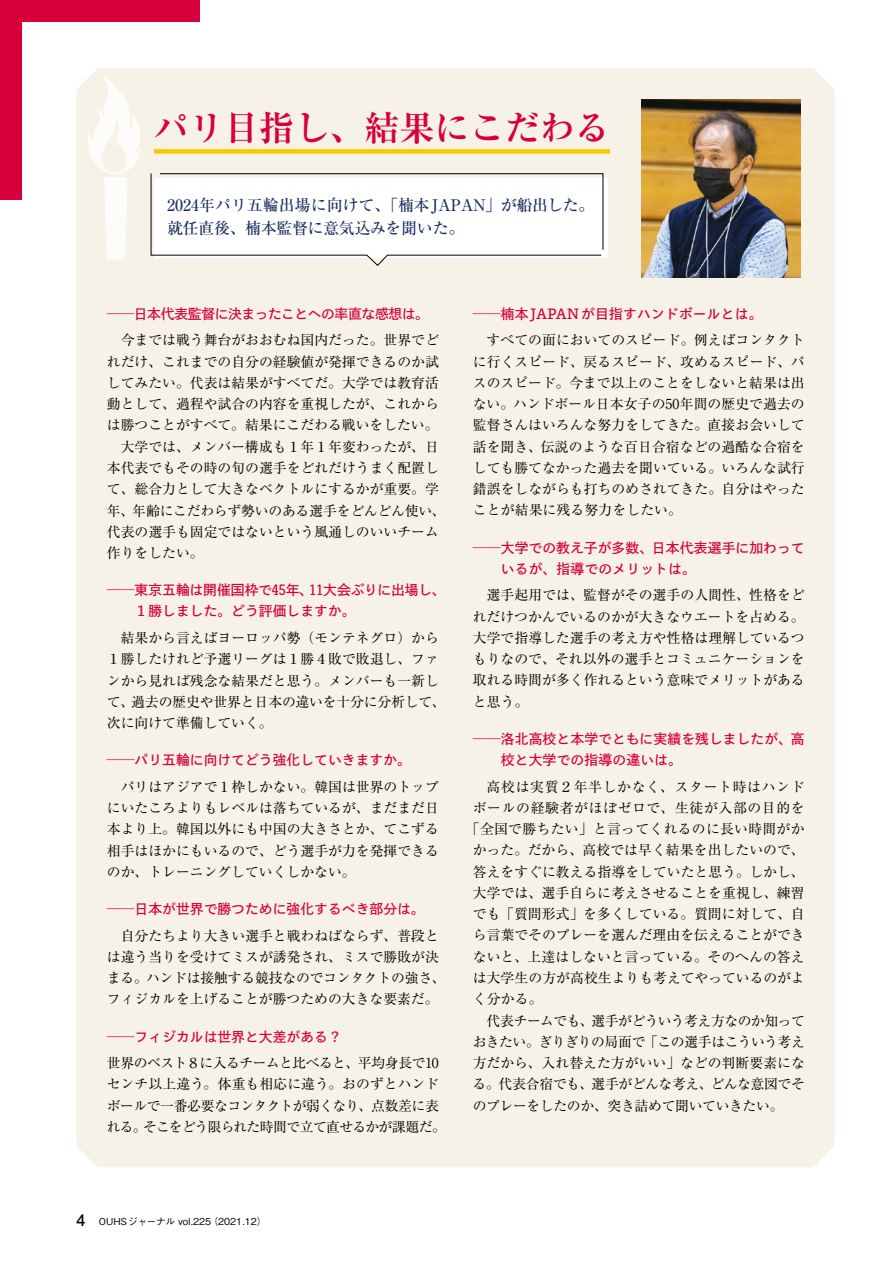
<style>
.page{position:relative;width:893px;height:1263px;background:#fff}
.page>*{position:absolute;margin:0;border:0;box-sizing:border-box;transform-origin:0 0}
.t1{font:700 35.1px "Ryumin Pr 6 N";color:#d7003a}
.t2{font:500 15.9px/23.4px "Ryumin Pr 6 N";letter-spacing:-.015em;color:#192d61}
.t3{font:700 15.9px "Futo Go B101 Pr 6 N";color:#000}
.t4{font:13.8px/21.3px "Ryumin Pr 6 N";color:#000;text-align:justify}
.t5{font:13.8px/21.3px "Toppan Bunkyu Gothic Pr 6 N DB";color:#d7003a}
.t6{font:13.8px/21.3px "Ryumin Pr 6 N";letter-spacing:-.02em;color:#000}
.t7{font:13.8px "Ryumin Pr 6 N";letter-spacing:-.035em;color:#000}
.t8{font:13.8px "Ryumin Pr 6 N";letter-spacing:-.04em;color:#000}
.t9{font:13.8px "Ryumin Pr 6 N";letter-spacing:.05em;color:#000}
.t10{font:13.8px "Toppan Bunkyu Gothic Pr 6 N DB";letter-spacing:-.03em;color:#d7003a}
.t11{font:13.8px "Ryumin Pr 6 N";letter-spacing:.02em;color:#000}
.t12{font:13.8px "Ryumin Pr 6 N";letter-spacing:-.05em;color:#000}
.t13{font:13.8px "Ryumin Pr 6 N";letter-spacing:-.025em;color:#000}
.t14{font:500 9.6px "Gothic BBB Pr 6 N";color:#000}
</style>
<div class="page">
<div style="left:77px;top:68px;width:757px;height:1099px;background:#f7f2e8"></div>
<img style="left:641px;top:99px;width:159px;height:178px">
<div style="left:0;top:0;width:21px;height:200px;background:#d7003a"></div>
<div style="left:0;top:0;width:200px;height:21px;background:#d7003a"></div>
<svg style="left:85px;top:75px;width:57px;height:184px"></svg>
<div style="left:154px;top:149px;width:456px;height:5px;background:#fcc800"></div>
<svg style="left:151px;top:173px;width:452px;height:93px"></svg>
<h1 class="t1" style="left:154px;top:100px;width:458px">パリ目指し、結果にこだわる</h1>
<p class="t2" style="left:167px;top:192px;width:429px">2024年パリ五輪出場に向けて、「楠本JAPAN」が船出した。就任直後、楠本監督に意気込みを聞いた。</p>
<p class="t10" style="left:107px;top:306px;width:324px">――日本代表監督に決まったことへの率直な感想は。</p>
<p class="t4" style="left:121px;top:329px;width:320px">今までは戦う舞台がおおむね国内だった。世界でど</p>
<p class="t4" style="left:107px;top:350px;width:333px">れだけ、これまでの自分の経験値が発揮できるのか試</p>
<p class="t4" style="left:107px;top:371px;width:333px">してみたい。代表は結果がすべてだ。大学では教育活</p>
<p class="t4" style="left:107px;top:393px;width:333px">動として、過程や試合の内容を重視したが、これから</p>
<p class="t4" style="left:107px;top:414px;width:333px">は勝つことがすべて。結果にこだわる戦いをしたい。</p>
<p class="t4" style="left:121px;top:435px;width:320px">大学では、メンバー構成も１年１年変わったが、日</p>
<p class="t4" style="left:107px;top:456px;width:333px">本代表でもその時の旬の選手をどれだけうまく配置し</p>
<p class="t4" style="left:107px;top:478px;width:333px">て、総合力として大きなベクトルにするかが重要。学</p>
<p class="t6" style="left:132px;top:499px;width:315px">年齢にこだわらず勢いのある選手をどんどん使い、</p>
<p class="t4" style="left:107px;top:499px;width:333px;text-align:left">年、<br>代表の選手も固定ではないという風通しのいいチーム作りをしたい。</p>
<p class="t5" style="left:309px;top:580px;width:138px">11大会ぶりに出場し、</p>
<p class="t5" style="left:135px;top:580px;width:223px;text-indent:-28px">――東京五輪は開催国枠で45年、<br>１勝しました。どう評価しますか。</p>
<p class="t4" style="left:121px;top:626px;width:320px">結果から言えばヨーロッパ勢（モンテネグロ）から</p>
<p class="t4" style="left:107px;top:648px;width:333px">１勝したけれど予選リーグは１勝４敗で敗退し、ファ</p>
<p class="t4" style="left:107px;top:669px;width:333px">ンから見れば残念な結果だと思う。メンバーも一新し</p>
<p class="t4" style="left:131px;top:690px;width:316px">過去の歴史や世界と日本の違いを十分に分析して、</p>
<p class="t4" style="left:107px;top:690px;width:167px">て、<br>次に向けて準備していく。</p>
<p class="t5" style="left:107px;top:750px;width:306px">――パリ五輪に向けてどう強化していきますか。</p>
<p class="t4" style="left:107px;top:775px;width:333px;text-indent:14px">パリはアジアで１枠しかない。韓国は世界のトップにいたころよりもレベルは落ちているが、まだまだ日本より上。韓国以外にも中国の大きさとか、てこずる相手はほかにもいるので、どう選手が力を発揮できるのか、トレーニングしていくしかない。</p>
<p class="t5" style="left:107px;top:899px;width:319px">――日本が世界で勝つために強化するべき部分は。</p>
<p class="t4" style="left:107px;top:924px;width:340px;text-align:center">自分たちより大きい選手と戦わねばならず、普段と<br>は違う当りを受けてミスが誘発され、ミスで勝敗が決まる。ハンドは接触する競技なのでコンタクトの強さ、フィジカルを上げることが勝つための大きな要素だ。</p>
<p class="t5" style="left:107px;top:1026px;width:236px">――フィジカルは世界と大差がある?</p>
<p class="t7" style="left:107px;top:1052px;width:333px">世界のベスト８に入るチームと比べると、平均身長で10</p>
<p class="t4" style="left:107px;top:1073px;width:334px">センチ以上違う。体重も相応に違う。おのずとハンド</p>
<p class="t7" style="left:107px;top:1095px;width:334px">ボールで一番必要なコンタクトが弱くなり、点数差に表</p>
<p class="t12" style="left:143px;top:1116px;width:304px">そこをどう限られた時間で立て直せるかが課題だ。</p>
<p class="t4" style="left:107px;top:1115px;width:41px">れる。</p>
<p class="t5" style="left:473px;top:303px;width:291px">――楠本JAPANが目指すハンドボールとは。</p>
<p class="t4" style="left:473px;top:329px;width:333px;text-indent:14px">すべての面においてのスピード。例えばコンタクトに行くスピード、戻るスピード、攻めるスピード、パスのスピード。今まで以上のことをしないと結果は出ない。ハンドボール日本女子の50年間の歴史で過去の監督さんはいろんな努力をしてきた。直接お会いして話を聞き、伝説のような百日合宿などの過酷な合宿をしても勝てなかった過去を聞いている。いろんな試行錯誤をしながらも打ちのめされてきた。自分はやったことが結果に残る努力をしたい。</p>
<p class="t5" style="left:501px;top:537px;width:305px;text-indent:-28px">――大学での教え子が多数、日本代表選手に加わっているが、指導でのメリットは。</p>
<p class="t4" style="left:473px;top:584px;width:333px;text-indent:14px">選手起用では、監督がその選手の人間性、性格をどれだけつかんでいるのかが大きなウエートを占める。大学で指導した選手の考え方や性格は理解しているつもりなので、それ以外の選手とコミュニケーションを取れる時間が多く作れるという意味でメリットがあると思う。</p>
<p class="t5" style="left:501px;top:728px;width:305px;text-indent:-28px">――洛北高校と本学でともに実績を残しましたが、高校と大学での指導の違いは。</p>
<p class="t9" style="left:487px;top:776px;width:319px">高校は実質２年半しかなく、スタート時はハンド</p>
<p class="t9" style="left:473px;top:797px;width:333px">ボールの経験者がほぼゼロで、生徒が入部の目的を</p>
<p class="t11" style="left:466px;top:818px;width:340px">「全国で勝ちたい」と言ってくれるのに長い時間がか</p>
<p class="t4" style="left:473px;top:839px;width:333px">かった。だから、高校では早く結果を出したいので、</p>
<p class="t4" style="left:473px;top:860px;width:333px">答えをすぐに教える指導をしていたと思う。しかし、</p>
<p class="t4" style="left:473px;top:881px;width:333px">大学では、選手自らに考えさせることを重視し、練習</p>
<p class="t4" style="left:473px;top:903px;width:333px">でも「質問形式」を多くしている。質問に対して、自</p>
<p class="t4" style="left:473px;top:924px;width:333px">ら言葉でそのプレーを選んだ理由を伝えることができ</p>
<p class="t4" style="left:473px;top:945px;width:333px">ないと、上達はしないと言っている。そのへんの答え</p>
<p class="t4" style="left:473px;top:966px;width:333px">は大学生の方が高校生よりも考えてやっているのがよ</p>
<p class="t4" style="left:473px;top:988px;width:71px">く分かる。</p>
<p class="t8" style="left:591px;top:1009px;width:215px">選手がどういう考え方なのか知って</p>
<p class="t8" style="left:487px;top:1009px;width:109px">代表チームでも、</p>
<p class="t8" style="left:473px;top:1031px;width:334px">おきたい。ぎりぎりの局面で「この選手はこういう考え</p>
<p class="t4" style="left:473px;top:1051px;width:334px">方だから、入れ替えた方がいい」などの判断要素にな</p>
<p class="t13" style="left:710px;top:1073px;width:96px">どんな意図でそ</p>
<p class="t6" style="left:473px;top:1073px;width:312px">る。代表合宿でも、選手がどんな考え、<br>のプレーをしたのか、突き詰めて聞いていきたい。</p>
<p class="t3" style="left:77px;top:1207px;width:10px">4</p>
<p class="t14" style="left:209px;top:1213px;width:59px">)2021.12(</p>
<p class="t14" style="left:99px;top:1213px;width:114px">OUHSジャーナル vol.225</p>
</div>
